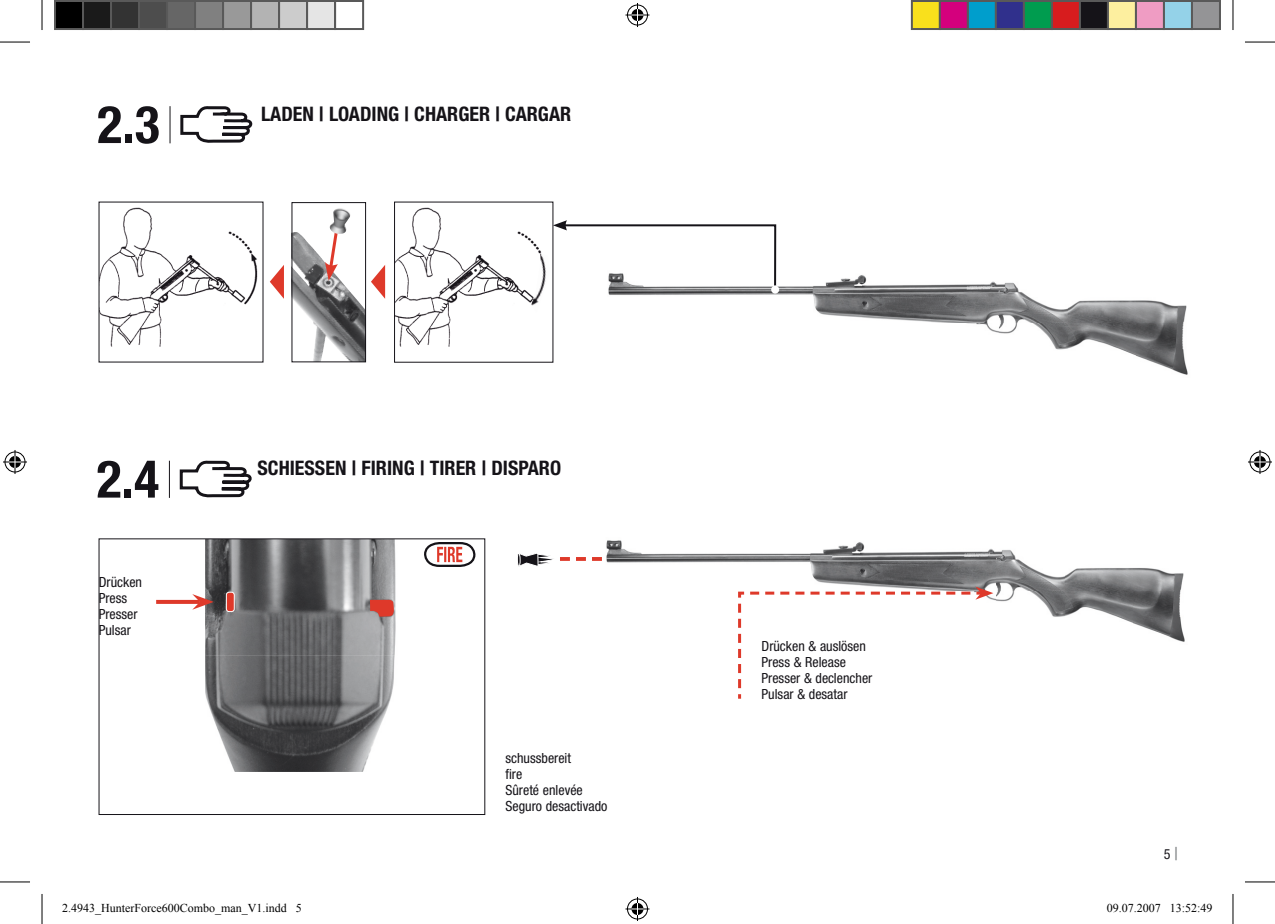
<style>
.page{position:relative;width:1275px;height:924px;background:#fff}
.page>*{position:absolute;margin:0;border:0;box-sizing:border-box;transform-origin:0 0}
.t1{font:700 condensed 52px "Helvetica Neue LT Pro";color:#151318}
.t2{font:700 condensed 20px "Helvetica Neue LT Pro";color:#151318}
.t3{font:condensed 14px/16px "Helvetica Neue LT Pro";color:#151318}
.t4{font:12px "Times New Roman";color:#000}
.s1{font-size:18px;color:#7c7e80}
</style>
<div class="page">
<img style="left:777px;top:275px;width:411px;height:100px">
<img style="left:606px;top:540px;width:579px;height:102px">
<svg style="left:169px;top:106px;width:83px;height:38px"></svg>
<svg style="left:168px;top:460px;width:84px;height:38px"></svg>
<svg style="left:736px;top:586px;width:257px;height:113px"></svg>
<img style="left:294px;top:232px;width:70px;height:128px">
<div style="left:292px;top:202px;width:74px;height:160px;border:1px solid #151318"></div>
<img style="left:396px;top:207px;width:135px;height:140px">
<div style="left:394px;top:202px;width:159px;height:160px;border:1px solid #151318"></div>
<img style="left:101px;top:207px;width:157px;height:140px">
<svg style="left:371px;top:265px;width:14px;height:34px"></svg>
<svg style="left:270px;top:265px;width:14px;height:34px"></svg>
<svg style="left:325px;top:228px;width:15px;height:52px"></svg>
<svg style="left:531px;top:220px;width:246px;height:93px"></svg>
<img style="left:531px;top:254px;width:19px;height:59px">
<svg style="left:517px;top:553px;width:85px;height:14px"></svg>
<img style="left:205px;top:540px;width:191px;height:231px">
<svg style="left:370px;top:599px;width:24px;height:17px"></svg>
<div style="left:226px;top:592px;width:8px;height:19px;background:#de392a;border-radius:3px"></div>
<div style="left:226px;top:592px;width:8px;height:19px;border:1px solid #fff;border-radius:3px"></div>
<svg style="left:156px;top:599px;width:36px;height:4px"></svg>
<svg style="left:192px;top:593px;width:22px;height:16px"></svg>
<svg style="left:424px;top:542px;width:52px;height:25px"></svg>
<hr style="left:0;top:42px;width:30px;height:1px;background:#000">
<hr style="left:1245px;top:42px;width:30px;height:1px;background:#000">
<hr style="left:0;top:881px;width:30px;height:1px;background:#000">
<hr style="left:1245px;top:881px;width:30px;height:1px;background:#000">
<hr style="left:42px;top:0;width:1px;height:30px;background:#000">
<hr style="left:42px;top:893px;width:1px;height:30px;background:#000">
<hr style="left:1232px;top:0;width:1px;height:30px;background:#000">
<hr style="left:1232px;top:893px;width:1px;height:30px;background:#000">
<svg style="left:625px;top:3px;width:24px;height:24px"></svg>
<svg style="left:625px;top:897px;width:24px;height:23px"></svg>
<svg style="left:3px;top:450px;width:24px;height:24px"></svg>
<svg style="left:1248px;top:450px;width:24px;height:24px"></svg>
<div style="left:55px;top:1px;width:28px;height:28px;background:#000"></div>
<div style="left:54px;top:0;width:30px;height:30px;border:2px solid #595959"></div>
<div style="left:83px;top:1px;width:28px;height:28px;background:#1a1a1a"></div>
<div style="left:82px;top:0;width:30px;height:30px;border:2px solid #595959"></div>
<div style="left:111px;top:1px;width:28px;height:28px;background:#333"></div>
<div style="left:110px;top:0;width:30px;height:30px;border:2px solid #595959"></div>
<div style="left:139px;top:1px;width:28px;height:28px;background:#4d4d4d"></div>
<div style="left:138px;top:0;width:30px;height:30px;border:2px solid #595959"></div>
<div style="left:167px;top:1px;width:28px;height:28px;background:#666"></div>
<div style="left:166px;top:0;width:30px;height:30px;border:2px solid #595959"></div>
<div style="left:195px;top:1px;width:28px;height:28px;background:#808080"></div>
<div style="left:194px;top:0;width:30px;height:30px;border:2px solid #595959"></div>
<div style="left:223px;top:1px;width:28px;height:28px;background:#999"></div>
<div style="left:222px;top:0;width:30px;height:30px;border:2px solid #595959"></div>
<div style="left:251px;top:1px;width:28px;height:28px;background:#b3b3b3"></div>
<div style="left:250px;top:0;width:30px;height:30px;border:2px solid #595959"></div>
<div style="left:279px;top:1px;width:28px;height:28px;background:#ccc"></div>
<div style="left:278px;top:0;width:30px;height:30px;border:2px solid #595959"></div>
<div style="left:307px;top:1px;width:28px;height:28px;background:#e5e5e5"></div>
<div style="left:306px;top:0;width:30px;height:30px;border:2px solid #595959"></div>
<div style="left:334px;top:0;width:30px;height:30px;border:2px solid #595959"></div>
<div style="left:912px;top:1px;width:28px;height:28px;background:#f9e01c"></div>
<div style="left:911px;top:0;width:30px;height:30px;border:2px solid #595959"></div>
<div style="left:940px;top:1px;width:28px;height:28px;background:#d4007d"></div>
<div style="left:939px;top:0;width:30px;height:30px;border:2px solid #595959"></div>
<div style="left:968px;top:1px;width:28px;height:28px;background:#009ecc"></div>
<div style="left:967px;top:0;width:30px;height:30px;border:2px solid #595959"></div>
<div style="left:996px;top:1px;width:28px;height:28px;background:#30308c"></div>
<div style="left:995px;top:0;width:30px;height:30px;border:2px solid #595959"></div>
<div style="left:1024px;top:1px;width:28px;height:28px;background:#009c4f"></div>
<div style="left:1023px;top:0;width:30px;height:30px;border:2px solid #595959"></div>
<div style="left:1052px;top:1px;width:28px;height:28px;background:#d71c1e"></div>
<div style="left:1051px;top:0;width:30px;height:30px;border:2px solid #595959"></div>
<div style="left:1080px;top:1px;width:28px;height:28px;background:#151318"></div>
<div style="left:1079px;top:0;width:30px;height:30px;border:2px solid #595959"></div>
<div style="left:1108px;top:1px;width:28px;height:28px;background:#fdef9f"></div>
<div style="left:1107px;top:0;width:30px;height:30px;border:2px solid #595959"></div>
<div style="left:1136px;top:1px;width:28px;height:28px;background:#ef9cc3"></div>
<div style="left:1135px;top:0;width:30px;height:30px;border:2px solid #595959"></div>
<div style="left:1164px;top:1px;width:28px;height:28px;background:#94d2e8"></div>
<div style="left:1163px;top:0;width:30px;height:30px;border:2px solid #595959"></div>
<div style="left:1192px;top:1px;width:28px;height:28px;background:#949496"></div>
<div style="left:1191px;top:0;width:30px;height:30px;border:2px solid #595959"></div>
<h1 class="t1" style="left:97px;top:93px;width:64px">2.3</h1>
<h2 class="t2" style="left:261px;top:101px;width:312px">LADEN | LOADING | CHARGER | CARGAR</h2>
<h1 class="t1" style="left:97px;top:447px;width:64px">2.4</h1>
<p class="t3" style="left:99px;top:573px;width:45px">Drücken<br>Press<br>Presser<br>Pulsar</p>
<h2 class="t2" style="left:257px;top:456px;width:305px">SCHIESSEN | FIRING | TIRER | DISPARO</h2>
<p class="t3" style="left:505px;top:749px;width:103px">schussbereit<br>fire<br>Sûreté enlevée<br>Seguro desactivado</p>
<p class="t3" style="left:761px;top:637px;width:112px">Drücken &amp; auslösen<br>Press &amp; Release<br>Presser &amp; declencher<br>Pulsar &amp; desatar</p>
<p class="t3" style="left:1163px;top:845px;width:16px">5 <span class="s1">|</span></p>
<p class="t4" style="left:62px;top:899px;width:241px">2.4943_HunterForce600Combo_man_V1.indd 5</p>
<p class="t4" style="left:1107px;top:899px;width:107px">09.07.2007 13:52:49</p>
</div>
